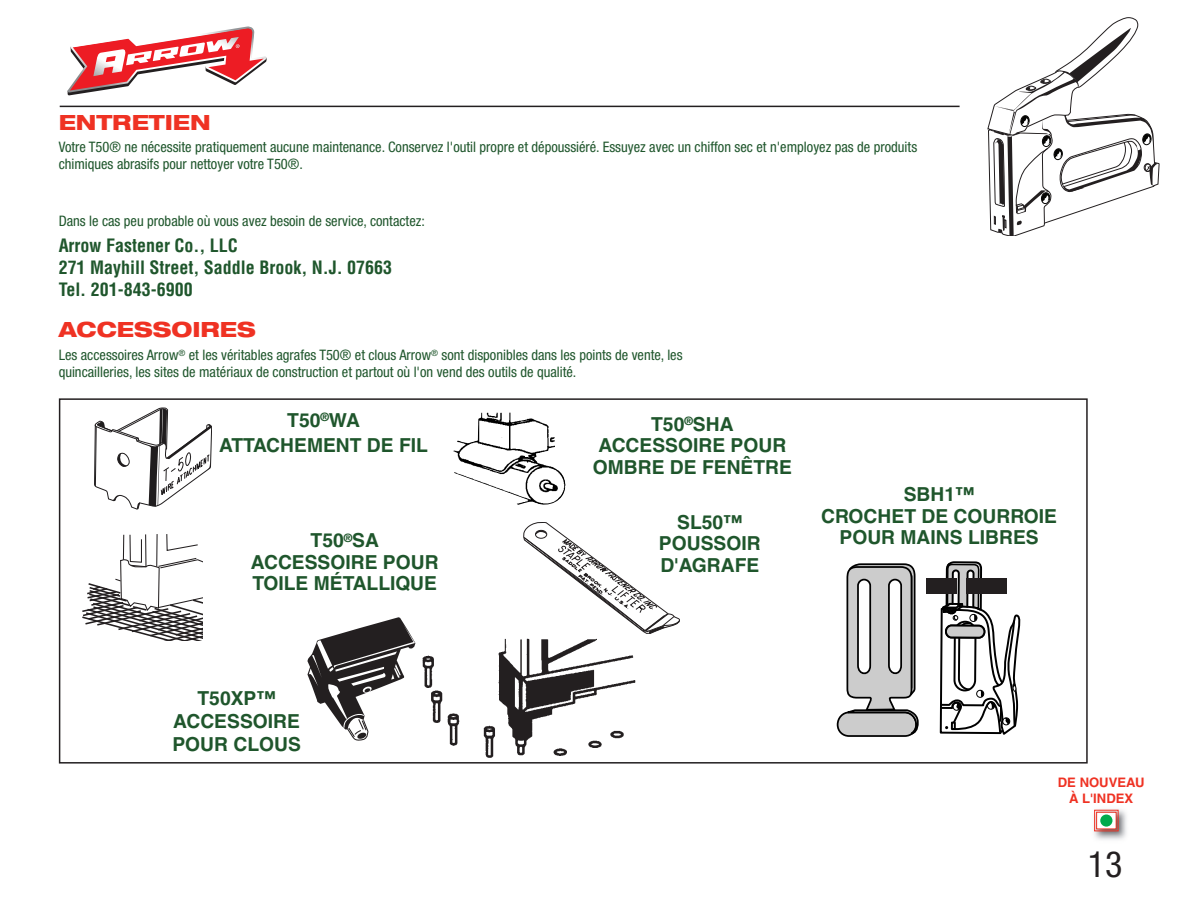
<style>
.page{position:relative;width:1200px;height:900px;background:#fff}
.page>*{position:absolute;margin:0;border:0;box-sizing:border-box;transform-origin:0 0}
.t1{font:condensed 36px "Helvetica Neue";color:#231f20}
.t2{font:800 expanded 21px "Helvetica Neue";color:#ef3223}
.t3{font:700 19.35px/21.5px "Helvetica";color:#1f562c;text-align:center}
.t4{font:700 condensed 18px/21.6px "Helvetica";color:#1f562c}
.t5{font:condensed 14.55px/17.4px "Helvetica Neue";color:#1f562c}
.t6{font:700 13.05px/15.8px "Helvetica";color:#ef3223;text-align:center}
</style>
<div class="page">
<hr style="left:60px;top:106px;width:900px;height:1px;background:#231f20">
<svg style="left:68px;top:28px;width:199px;height:67px"></svg>
<svg style="left:987px;top:17px;width:173px;height:219px"></svg>
<img style="left:1094px;top:809px;width:33px;height:31px">
<div style="left:1097px;top:813px;width:19px;height:15px;background:#fff"></div>
<div style="left:1094px;top:810px;width:25px;height:21px;border:1px solid #ef3223"></div>
<div style="left:1096px;top:812px;width:21px;height:17px;border:1px solid #ef3223"></div>
<div style="left:1100px;top:814px;width:12px;height:13px;background:#00aa4d;border-radius:50%"></div>
<div style="left:59px;top:398px;width:1029px;height:366px;border:2px solid #231f20"></div>
<svg style="left:94px;top:408px;width:118px;height:101px"></svg>
<svg style="left:82px;top:534px;width:120px;height:107px"></svg>
<img style="left:454px;top:413px;width:111px;height:92px">
<svg style="left:523px;top:522px;width:157px;height:112px"></svg>
<div style="left:837px;top:712px;width:80px;height:25px;border:2px solid #000;border-radius:11px"></div>
<svg style="left:836px;top:563px;width:82px;height:173px"></svg>
<svg style="left:939px;top:561px;width:82px;height:174px"></svg>
<div style="left:946px;top:625px;width:38px;height:13px;background:#ccc;border-radius:6px"></div>
<div style="left:945px;top:624px;width:40px;height:15px;border:2px solid #000;border-radius:6px"></div>
<div style="left:967px;top:578px;width:40px;height:16px;background:#231f20"></div>
<div style="left:926px;top:578px;width:30px;height:16px;background:#231f20"></div>
<svg style="left:307px;top:617px;width:102px;height:124px"></svg>
<img style="left:409px;top:617px;width:243px;height:147px">
<h2 class="t2" style="left:59px;top:115px;width:153px">ENTRETIEN</h2>
<p class="t5" style="left:59px;top:139px;width:860px">Votre T50® ne nécessite pratiquement aucune maintenance. Conservez l'outil propre et dépoussiéré. Essuyez avec un chiffon sec et n'employez pas de produits chimiques abrasifs pour nettoyer votre T50®.</p>
<p class="t5" style="left:59px;top:213px;width:368px">Dans le cas peu probable où vous avez besoin de service, contactez:</p>
<p class="t4" style="left:59px;top:236px;width:335px">Arrow Fastener Co., LLC<br>271 Mayhill Street, Saddle Brook, N.J. 07663<br>Tel. 201-843-6900</p>
<h2 class="t2" style="left:59px;top:321px;width:199px">ACCESSOIRES</h2>
<p class="t5" style="left:59px;top:347px;width:625px">Les accessoires Arrow<sup>®</sup> et les véritables agrafes T50® et clous Arrow<sup>®</sup> sont disponibles dans les points de vente, les quincailleries, les sites de matériaux de construction et partout où l'on vend des outils de qualité.</p>
<h3 class="t3" style="left:219px;top:409px;width:210px;line-height:25.7px">T50<sup>®</sup>WA<br>ATTACHEMENT DE FIL</h3>
<h3 class="t3" style="left:593px;top:415px;width:201px">T50<sup>®</sup>SHA<br>ACCESSOIRE POUR<br>OMBRE DE FENÊTRE</h3>
<h3 class="t3" style="left:251px;top:532px;width:189px">T50<sup>®</sup>SA<br>ACCESSOIRE POUR<br>TOILE MÉTALLIQUE</h3>
<h3 class="t3" style="left:659px;top:513px;width:103px">SL50™<br>POUSSOIR<br>D'AGRAFE</h3>
<h3 class="t3" style="left:821px;top:485px;width:237px">SBH1™<br>CROCHET DE COURROIE<br>POUR MAINS LIBRES</h3>
<h3 class="t3" style="left:172px;top:688px;width:130px;line-height:23.1px">T50XP™<br>ACCESSOIRE<br>POUR CLOUS</h3>
<p class="t6" style="left:1058px;top:776px;width:88px">DE NOUVEAU<br>À L'INDEX</p>
<h1 class="t1" style="left:1088px;top:852px;width:36px">13</h1>
</div>
